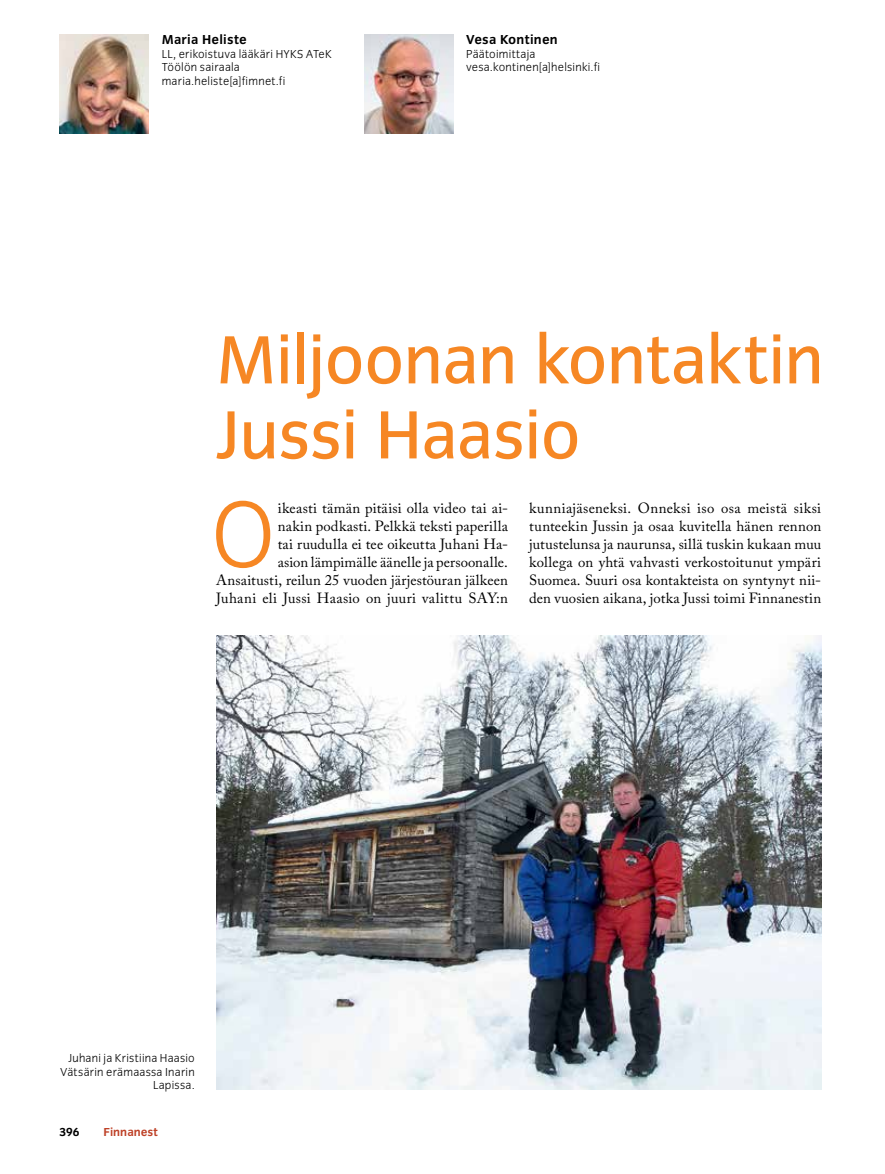
<style>
.page{position:relative;width:885px;height:1174px;background:#fff}
.page>*{position:absolute;margin:0;border:0;box-sizing:border-box;transform-origin:0 0}
.t1{font:300 97.65px "Congress Sans";color:#f68724}
.t2{font:70.5px/75px "Congress Sans";letter-spacing:-.01em;color:#f68724}
.t3{font:14.7px/18px "Adobe Caslon Pro";letter-spacing:.015em;color:#000;text-align:right}
.t4{font:700 13.5px "Congress Sans";letter-spacing:.015em;color:#000}
.t5{font:300 12px/13.5px "Congress Sans";letter-spacing:.02em;color:#000}
.t6{font:700 12px "Congress Sans";color:#be4127}
.t7{font:700 12px "Congress Sans";color:#000}
</style>
<div class="page">
<img style="left:364px;top:34px;width:89px;height:100px">
<img style="left:60px;top:34px;width:89px;height:100px">
<img style="left:216px;top:635px;width:605px;height:454px">
<p class="t4" style="left:162px;top:32px;width:87px">Maria Heliste</p>
<p class="t5" style="left:162px;top:47px;width:171px">LL, erikoistuva lääkäri HYKS ATeK<br>Töölön sairaala maria.heliste[a]fimnet.fi</p>
<p class="t4" style="left:466px;top:32px;width:93px">Vesa Kontinen</p>
<p class="t5" style="left:466px;top:47px;width:136px">Päätoimittaja vesa.kontinen[a]helsinki.fi</p>
<h2 class="t2" style="left:216px;top:322px;width:609px">Miljoonan kontaktin<br>Jussi Haasio</h2>
<h1 class="t1" style="left:210px;top:481px;width:67px">O</h1>
<p class="t3" style="left:216px;top:499px;width:293px">ikeasti tämän pitäisi olla video tai ai-<br>nakin podkasti. Pelkkä teksti paperilla<br>tai ruudulla ei tee oikeutta Juhani Ha-<br>asion lämpimälle äänelle ja persoonalle.<br>Ansaitusti, reilun 25 vuoden järjestöuran jälkeen Juhani eli Jussi Haasio on juuri valittu SAY:n</p>
<p class="t3" style="left:529px;top:499px;width:293px;text-align:justify">kunniajäseneksi. Onneksi iso osa meistä siksi tunteekin Jussin ja osaa kuvitella hänen rennon jutustelunsa ja naurunsa, sillä tuskin kukaan muu kollega on yhtä vahvasti verkostoitunut ympäri Suomea. Suuri osa kontakteista on syntynyt nii&shy;den vuosien aikana, jotka Jussi toimi Finnanestin</p>
<p class="t5" style="left:60px;top:1051px;width:136px;text-align:right">Juhani ja Kristiina Haasio<br>Vätsärin erämaassa Inarin<br>Lapissa.</p>
<p class="t7" style="left:60px;top:1125px;width:22px">396</p>
<p class="t6" style="left:104px;top:1125px;width:56px">Finnanest</p>
</div>
